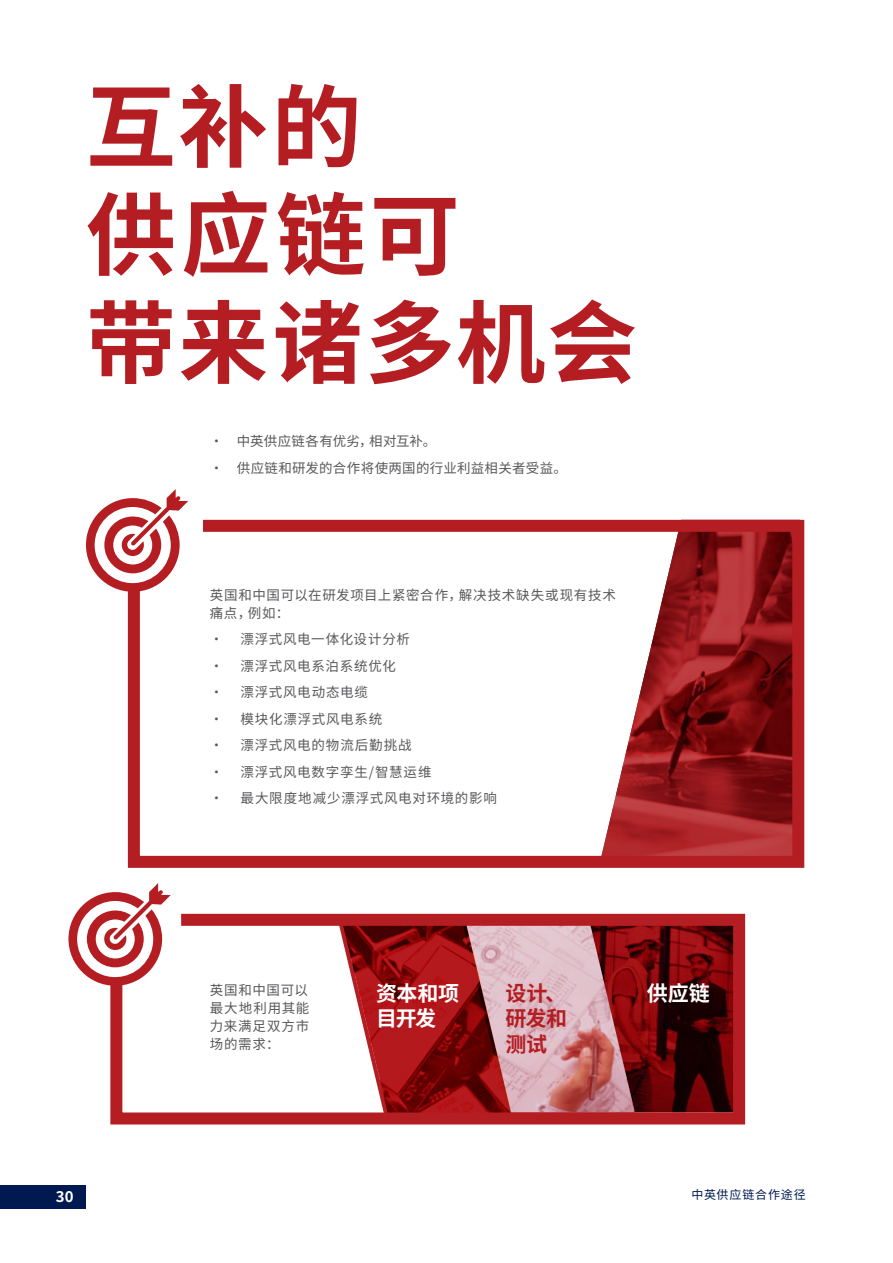
<style>
.page{position:relative;width:893px;height:1263px;background:#fff}
.page>*{position:absolute;margin:0;border:0;box-sizing:border-box;transform-origin:0 0}
.Heading_1{font:700 90px/108px "Noto Sans SC";letter-spacing:.035em;color:#b41e23}
.Heading_3{font:700 21px/25.2px "Noto Sans SC";letter-spacing:-.02em;color:#fff}
.Heading_3-2{font:700 21px/25.2px "Noto Sans SC";letter-spacing:-.02em;color:#b41e23;text-align:justify}
.Page_number{font:700 15px "Noto Sans SC";color:#fff}
.Body_copy__10pt{font:13.5px/18px "Noto Sans SC";letter-spacing:.05em;color:#58585b}
.Body_copy__10pt-2{font:13.5px "Noto Sans SC";letter-spacing:.02em;color:#58585b}
.Folio{font:12px "Noto Sans SC";letter-spacing:.07em;color:#001a51}
</style>
<div class="page">
<svg style="left:127px;top:519px;width:678px;height:349px"></svg>
<div style="left:0;top:1185px;width:86px;height:24px;background:#001a51"></div>
<svg style="left:86px;top:489px;width:102px;height:103px"></svg>
<svg style="left:68px;top:883px;width:103px;height:102px"></svg>
<svg style="left:104px;top:908px;width:642px;height:217px"></svg>
<p class="Heading_1" style="left:86px;top:75px;width:553px">互补的<br>供应链可<br>带来诸多机会</p>
<p class="Body_copy__10pt-2" style="left:210px;top:433px;width:228px">• 中英供应链各有优劣，相对互补。</p>
<p class="Body_copy__10pt-2" style="left:210px;top:460px;width:359px">• 供应链和研发的合作将使两国的行业利益相关者受益。</p>
<p class="Body_copy__10pt" style="left:210px;top:586px;width:408px">英国和中国可以在研发项目上紧密合作，解决技术缺失或现有技术痛点，例如：</p>
<p class="Body_copy__10pt" style="left:210px;top:630px;width:202px">• 漂浮式风电一体化设计分析</p>
<p class="Body_copy__10pt" style="left:210px;top:657px;width:188px">• 漂浮式风电系泊系统优化</p>
<p class="Body_copy__10pt" style="left:210px;top:683px;width:160px">• 漂浮式风电动态电缆</p>
<p class="Body_copy__10pt" style="left:210px;top:710px;width:174px">• 模块化漂浮式风电系统</p>
<p class="Body_copy__10pt" style="left:210px;top:736px;width:203px">• 漂浮式风电的物流后勤挑战</p>
<p class="Body_copy__10pt" style="left:210px;top:763px;width:223px">• 漂浮式风电数字孪生/智慧运维</p>
<p class="Body_copy__10pt" style="left:210px;top:789px;width:289px">• 最大限度地减少漂浮式风电对环境的影响</p>
<p class="Body_copy__10pt" style="left:210px;top:981px;width:101px;text-align:justify">英国和中国可以最大地利用其能力来满足双方市场的需求：</p>
<p class="Heading_3" style="left:376px;top:981px;width:84px">资本和项目开发</p>
<p class="Heading_3-2" style="left:506px;top:981px;width:63px">设计、研发和测试</p>
<p class="Heading_3" style="left:647px;top:981px;width:64px">供应链</p>
<p class="Page_number" style="left:56px;top:1188px;width:19px">30</p>
<p class="Folio" style="left:691px;top:1188px;width:116px">中英供应链合作途径</p>
</div>
